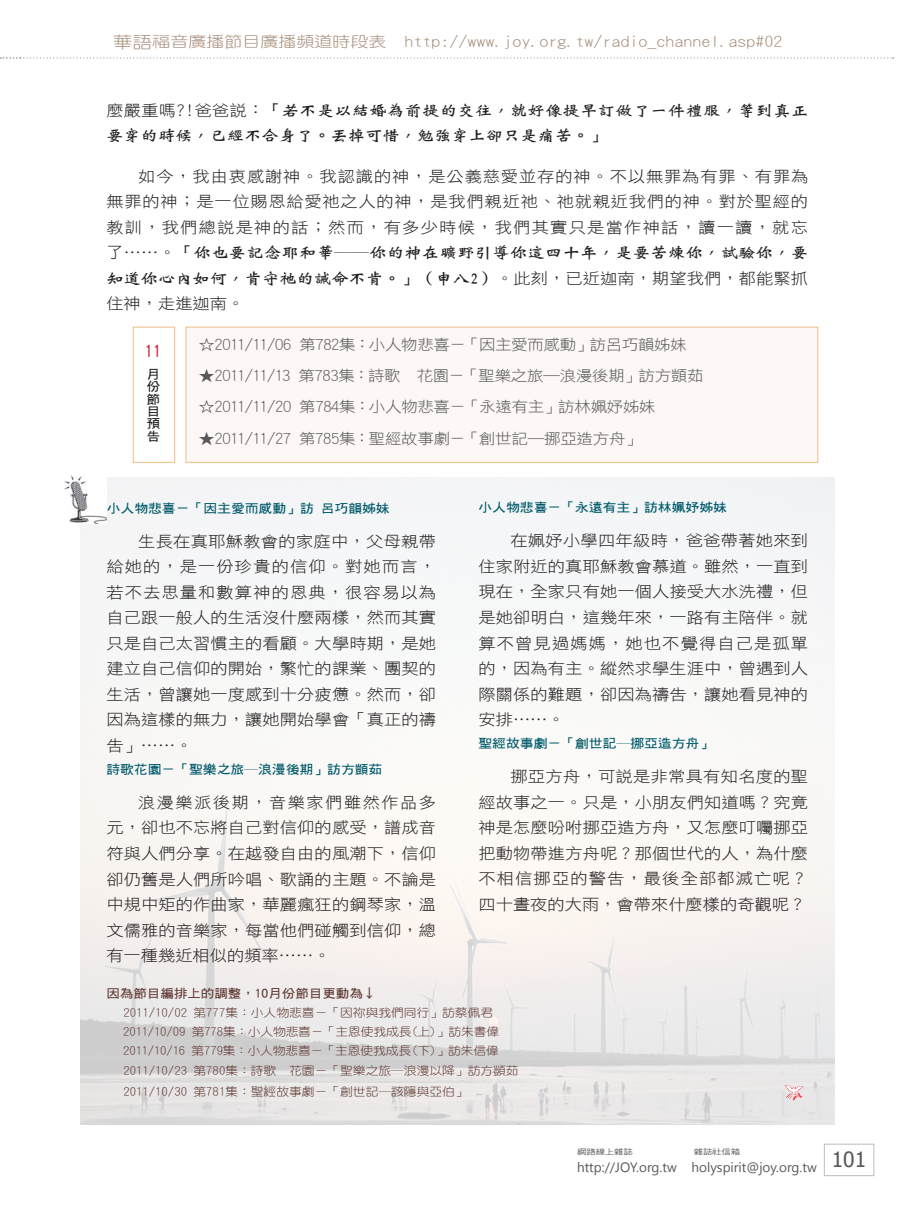
<style>
.page{position:relative;width:906px;height:1217px;background:#fff}
.page>*{position:absolute;margin:0;border:0;box-sizing:border-box;transform-origin:0 0}
.圖說{font:16.5px "DF Hei W7 WIN BF";color:#c8233f}
.t1{font:15.6px/25.5px "DF Hei W3 WIN BF";letter-spacing:.005em;color:#231f20;text-align:justify;scale:1.11 1}
.t2{font:15.6px/25.5px "DF Wei Bei W7 WIN BF";letter-spacing:.015em;color:#231f20;scale:1.11 1}
.目錄作者{font:15px "DF Yuan W3 WIN BF";color:#a9927e;scale:1.2 1}
.備註{font:14.85px "DF Hei W3 WIN BF";letter-spacing:-.02em;color:#57585a;scale:1.11 1}
.t3{font:13.5px "Segoe UI";color:#57585a}
.圖說-2{font:12.45px "DF Hei W7 WIN BF";color:#005a6b;scale:1.11 1}
.圖說-3{font:12.45px/12.5px "DF Hei W7 WIN BF";color:#231f20;scale:1.11 1}
.註{font:12.15px "DF Hei W7 WIN BF";color:#613b35;scale:1.11 1}
.註-2{font:11.55px "DF Yuan W3 WIN BF";color:#613b35;scale:1.11 1}
.t4{font:7.5px "DF Hei W5 WIN BF";letter-spacing:-.015em;color:#57585a;scale:1.25 1}
.s1{font-size:16.5px}
.s2{font-family:"DF Hei W3 WIN BF"}
.s3{font-family:"DF Wei Bei W7 WIN BF"}
</style>
<div class="page">
<div style="left:824px;top:1143px;width:50px;height:32px;border:1px solid #bcbdc0"></div>
<img style="left:80px;top:477px;width:754px;height:647px">
<svg style="left:0;top:57px;width:893px;height:1px"></svg>
<img style="left:64px;top:475px;width:43px;height:48px">
<div style="left:185px;top:326px;width:633px;height:137px;background:#fdf8f5"></div>
<svg style="left:784px;top:1084px;width:19px;height:15px"></svg>
<p class="目錄作者" style="left:113px;top:34px;width:559px"><span class="s1">華語</span>福音廣播節目廣播頻道時段表 http://www.joy.org.tw/radio_channel.asp#02</p>
<p class="t2" style="left:106px;top:97px;width:634px"><span class="s2">麼嚴重嗎?!爸爸說：</span>「若不是以結婚為前提的交往，就好像提早訂做了一件禮服，等到真正要穿的時候，已經不合身了。丟掉可惜，勉強穿上卻只是痛苦。」</p>
<p class="t1" style="left:106px;top:163px;width:634px;text-indent:32px">如今，我由衷感謝神。我認識的神，是公義慈愛並存的神。不以無罪為有罪、有罪為無罪的神；是一位賜恩給愛祂之人的神，是我們親近祂、祂就親近我們的神。對於聖經的教訓，我們總說是神的話；然而，有多少時候，我們其實只是當作神話，讀一讀，就忘了……。<span class="s3">「你也要記念耶和華──你的神在曠野引導你這四十年，是要苦煉你，試驗你，要知道你心內如何，肯守祂的誡命不肯。」（申八2）</span>。此刻，已近迦南，期望我們，都能緊抓住神，走進迦南。</p>
<p class="圖說" style="left:145px;top:343px;width:18px">11</p>
<p class="圖說-3" style="left:146px;top:367px;width:14px">月份節目預告</p>
<p class="備註" style="left:198px;top:337px;width:441px">☆2011/11/06 第782集：小人物悲喜－「因主愛而感動」訪呂巧韻姊妹</p>
<p class="備註" style="left:198px;top:368px;width:457px">★2011/11/13 第783集：詩歌　花園－「聖樂之旅─浪漫後期」訪方顗茹</p>
<p class="備註" style="left:198px;top:399px;width:413px">☆2011/11/20 第784集：小人物悲喜－「永遠有主」訪林姵妤姊妹</p>
<p class="備註" style="left:198px;top:430px;width:400px">★2011/11/27 第785集：聖經故事劇－「創世記─挪亞造方舟」</p>
<p class="圖說-2" style="left:107px;top:501px;width:256px">小人物悲喜－「因主愛而感動」訪 呂巧韻姊妹</p>
<p class="t1" style="left:106px;top:528px;width:298px;text-indent:32px">生長在真耶穌教會的家庭中，父母親帶給她的，是一份珍貴的信仰。對她而言，若不去思量和數算神的恩典，很容易以為自己跟一般人的生活沒什麼兩樣，然而其實只是自己太習慣主的看顧。大學時期，是她建立自己信仰的開始，繁忙的課業、團契的生活，曾讓她一度感到十分疲憊。然而，卻因為這樣的無力，讓她開始學會「真正的禱告」……。</p>
<p class="圖說-2" style="left:106px;top:762px;width:250px">詩歌花園－「聖樂之旅─浪漫後期」訪方顗茹</p>
<p class="t1" style="left:106px;top:789px;width:298px;text-indent:32px">浪漫樂派後期，音樂家們雖然作品多元，卻也不忘將自己對信仰的感受，譜成音符與人們分享。在越發自由的風潮下，信仰卻仍舊是人們所吟唱、歌誦的主題。不論是中規中矩的作曲家，華麗瘋狂的鋼琴家，溫文儒雅的音樂家，每當他們碰觸到信仰，總有一種幾近相似的頻率……。</p>
<p class="圖說-2" style="left:478px;top:501px;width:225px">小人物悲喜－「永遠有主」訪林姵妤姊妹</p>
<p class="t1" style="left:478px;top:528px;width:298px;text-indent:32px">在姵妤小學四年級時，爸爸帶著她來到住家附近的真耶穌教會慕道。雖然，一直到現在，全家只有她一個人接受大水洗禮，但是她卻明白，這幾年來，一路有主陪伴。就算不曾見過媽媽，她也不覺得自己是孤單的，因為有主。縱然求學生涯中，曾遇到人際關係的難題，卻因為禱告，讓她看見神的安排……。</p>
<p class="圖說-2" style="left:478px;top:736px;width:213px">聖經故事劇－「創世記─挪亞造方舟」</p>
<p class="t1" style="left:478px;top:763px;width:298px;text-indent:32px">挪亞方舟，可說是非常具有知名度的聖經故事之一。只是，小朋友們知道嗎？究竟神是怎麼吩咐挪亞造方舟，又怎麼叮囑挪亞把動物帶進方舟呢？那個世代的人，為什麼不相信挪亞的警告，最後全部都滅亡呢？四十晝夜的大雨，會帶來什麼樣的奇觀呢？</p>
<p class="註" style="left:106px;top:987px;width:245px">因為節目編排上的調整，10月份節目更動為↓</p>
<p class="註-2" style="left:123px;top:1006px;width:335px">2011/10/02 第777集：小人物悲喜－「因祢與我們同行」訪蔡佩君</p>
<p class="註-2" style="left:123px;top:1025px;width:340px">2011/10/09 第778集：小人物悲喜－「主恩使我成長(上)」訪朱書偉</p>
<p class="註-2" style="left:123px;top:1044px;width:340px">2011/10/16 第779集：小人物悲喜－「主恩使我成長(下)」訪朱信偉</p>
<p class="註-2" style="left:123px;top:1063px;width:358px">2011/10/23 第780集：詩歌　花園－「聖樂之旅─浪漫以降」訪方顗茹</p>
<p class="註-2" style="left:123px;top:1085px;width:312px">2011/10/30 第781集：聖經故事劇－「創世記─該隱與亞伯」</p>
<p class="t4" style="left:577px;top:1147px;width:46px">網路線上雜誌</p>
<p class="t4" style="left:694px;top:1147px;width:39px">雜誌社信箱</p>
<p class="t3" style="left:577px;top:1157px;width:291px">http://JOY.org.tw holyspirit@joy.org.tw <sup>101</sup></p>
</div>
